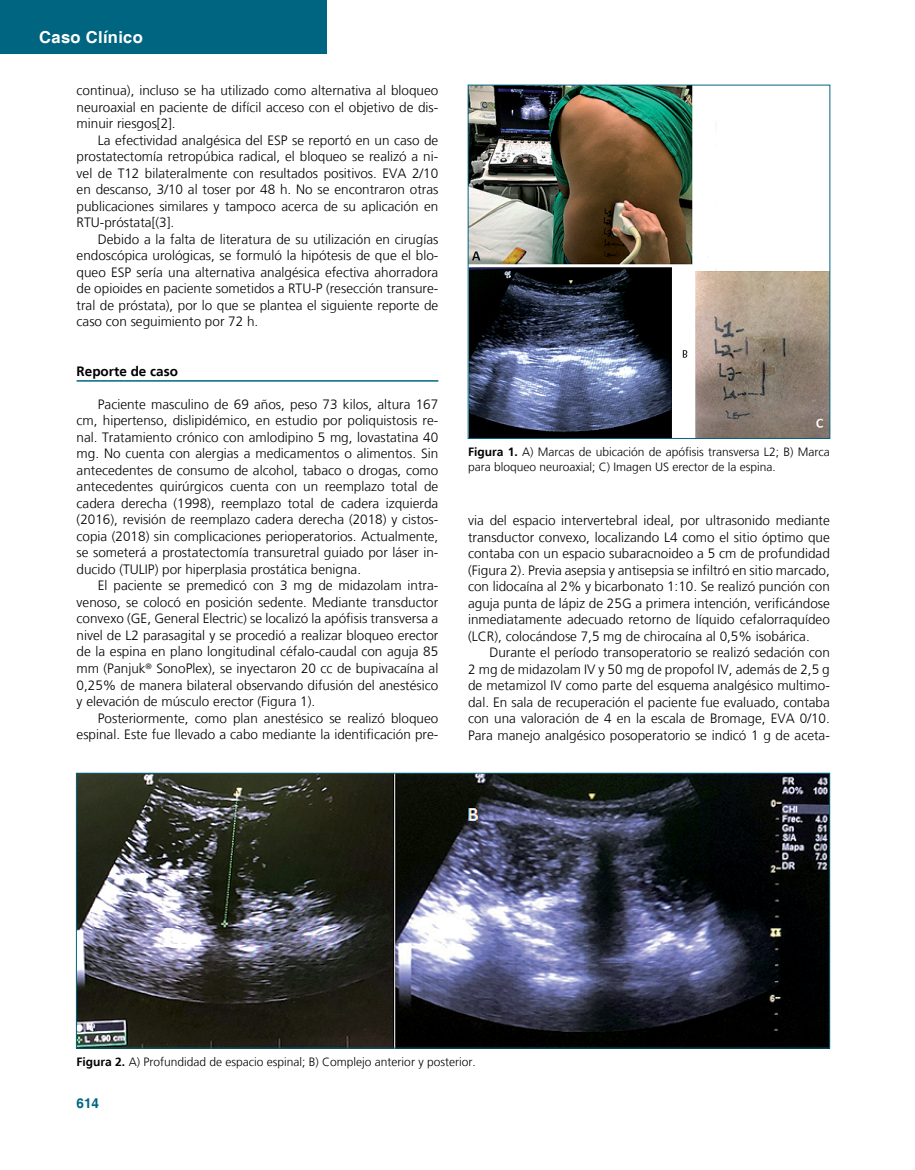
<style>
.page{position:relative;width:915px;height:1170px;background:#fff}
.page>*{position:absolute;margin:0;border:0;box-sizing:border-box;transform-origin:0 0}
.t1{font:700 16.5px "Helvetica";letter-spacing:.02em;color:#fff}
.t2{font:300 13.5px/16.5px "Frutiger LT";color:#000;text-align:justify}
.t3{font:700 13.5px "Frutiger LT";color:#000}
.t4{font:700 13.5px "Helvetica";color:#006580}
.t5{font:300 12px/15px "Frutiger LT";color:#000}
.s1{font-weight:700}
</style>
<div class="page">
<div style="left:0;top:0;width:326px;height:54px;background:#006580"></div>
<hr style="left:77px;top:380px;width:361px;height:1px;background:#006580">
<img style="left:470px;top:87px;width:357px;height:349px">
<img style="left:78px;top:775px;width:749px;height:271px">
<p class="t1" style="left:39px;top:27px;width:105px">Caso Clínico</p>
<p class="t2" style="left:77px;top:82px;width:363px">continua), incluso se ha utilizado como alternativa al bloqueo neuroaxial en paciente de difícil acceso con el objetivo de dis&shy;minuir riesgos[2].</p>
<p class="t2" style="left:77px;top:132px;width:363px;text-indent:21px">La efectividad analgésica del ESP se reportó en un caso de prostatectomía retropúbica radical, el bloqueo se realizó a ni&shy;vel de T12 bilateralmente con resultados positivos. EVA 2/10 en descanso, 3/10 al toser por 48 h. No se encontraron otras publicaciones similares y tampoco acerca de su aplicación en RTU-próstata[(3].</p>
<p class="t2" style="left:77px;top:231px;width:363px;text-indent:21px">Debido a la falta de literatura de su utilización en cirugías endoscópica urológicas, se formuló la hipótesis de que el blo&shy;queo ESP sería una alternativa analgésica efectiva ahorradora de opioides en paciente sometidos a RTU-P (resección transure&shy;tral de próstata), por lo que se plantea el siguiente reporte de caso con seguimiento por 72 h.</p>
<p class="t3" style="left:77px;top:363px;width:103px">Reporte de caso</p>
<p class="t2" style="left:77px;top:396px;width:363px;text-indent:21px">Paciente masculino de 69 años, peso 73 kilos, altura 167 cm, hipertenso, dislipidémico, en estudio por poliquistosis re&shy;nal. Tratamiento crónico con amlodipino 5 mg, lovastatina 40 mg. No cuenta con alergias a medicamentos o alimentos. Sin antecedentes de consumo de alcohol, tabaco o drogas, como antecedentes quirúrgicos cuenta con un reemplazo total de cadera derecha (1998), reemplazo total de cadera izquierda (2016), revisión de reemplazo cadera derecha (2018) y cistos&shy;copia (2018) sin complicaciones perioperatorios. Actualmente, se someterá a prostatectomía transuretral guiado por láser in&shy;ducido (TULIP) por hiperplasia prostática benigna.</p>
<p class="t2" style="left:77px;top:577px;width:363px;text-indent:21px">El paciente se premedicó con 3 mg de midazolam intra&shy;venoso, se colocó en posición sedente. Mediante transductor convexo (GE, General Electric) se localizó la apófisis transversa a nivel de L2 parasagital y se procedió a realizar bloqueo erector de la espina en plano longitudinal céfalo-caudal con aguja 85 mm (Panjuk<sup>®</sup> SonoPlex), se inyectaron 20 cc de bupivacaína al 0,25% de manera bilateral observando difusión del anestésico y elevación de músculo erector (Figura 1).</p>
<p class="t2" style="left:77px;top:709px;width:363px;text-align:right">Posteriormente, como plan anestésico se realizó bloqueo espinal. Este fue llevado a cabo mediante la identificación pre-</p>
<p class="t5" style="left:468px;top:444px;width:363px"><span class="s1">Figura 1.</span> A) Marcas de ubicación de apófisis transversa L2; B) Marca para bloqueo neuroaxial; C) Imagen US erector de la espina.</p>
<p class="t2" style="left:468px;top:512px;width:363px">via del espacio intervertebral ideal, por ultrasonido mediante transductor convexo, localizando L4 como el sitio óptimo que contaba con un espacio subaracnoideo a 5 cm de profundidad (Figura 2). Previa asepsia y antisepsia se infiltró en sitio marcado, con lidocaína al 2% y bicarbonato 1:10. Se realizó punción con aguja punta de lápiz de 25G a primera intención, verificándose inmediatamente adecuado retorno de líquido cefalorraquídeo (LCR), colocándose 7,5 mg de chirocaína al 0,5% isobárica.</p>
<p class="t2" style="left:468px;top:644px;width:363px;text-indent:21px">Durante el período transoperatorio se realizó sedación con 2 mg de midazolam IV y 50 mg de propofol IV, además de 2,5 g de metamizol IV como parte del esquema analgésico multimo&shy;dal. En sala de recuperación el paciente fue evaluado, contaba con una valoración de 4 en la escala de Bromage, EVA 0/10.<br>Para manejo analgésico posoperatorio se indicó 1 g de aceta-</p>
<p class="t5" style="left:77px;top:1054px;width:400px"><span class="s1">Figura 2.</span> A) Profundidad de espacio espinal; B) Complejo anterior y posterior.</p>
<p class="t4" style="left:77px;top:1095px;width:24px">614</p>
</div>
